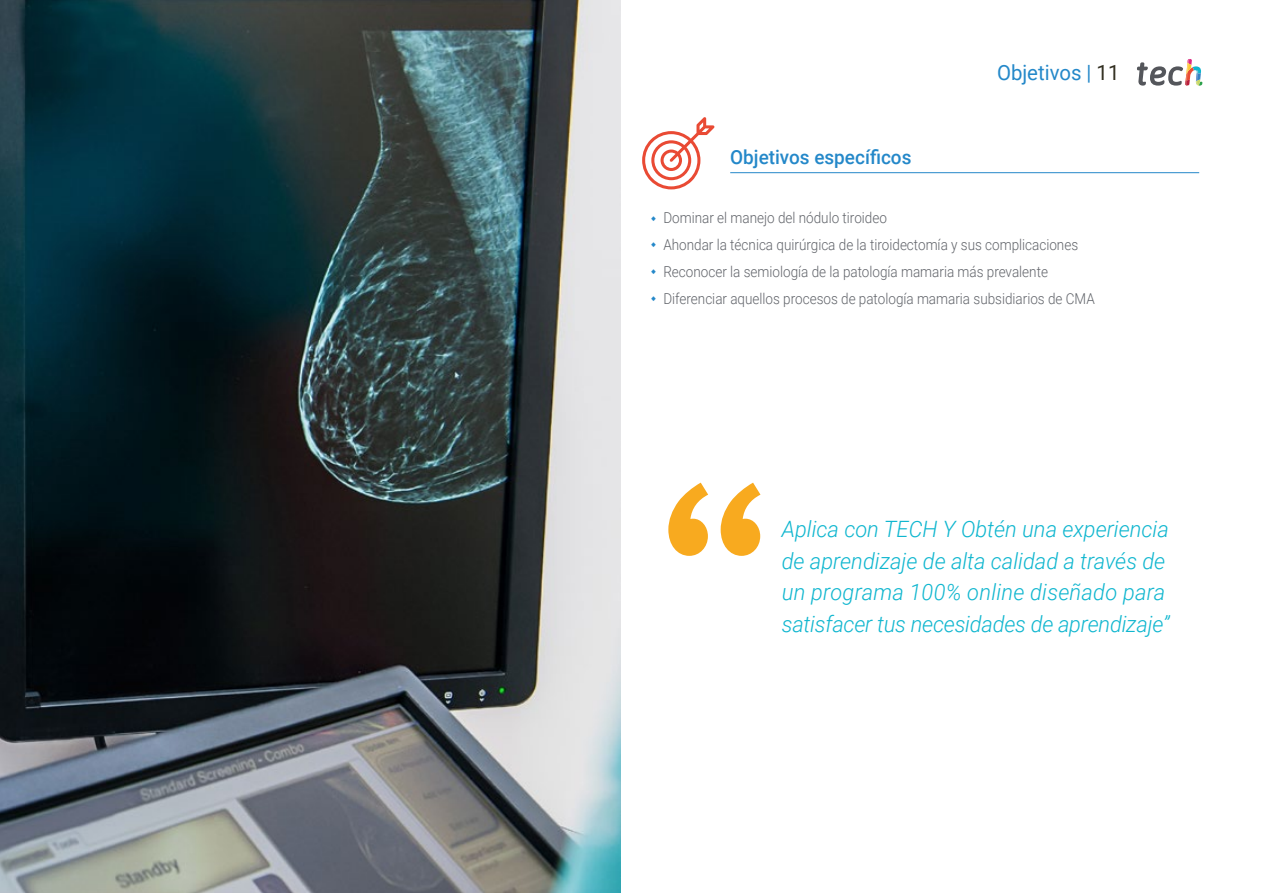
<style>
.page{position:relative;width:1263px;height:893px;background:#fff}
.page>*{position:absolute;margin:0;border:0;box-sizing:border-box;transform-origin:0 0}
.t1{font:italic 300 22.5px/31.5px "Roboto";color:#0fb6cf}
.t2{font:21px "Roboto";color:#2488c9}
.t3{font:500 19.5px "Roboto";color:#2488c9}
.t4{font:300 15px/26.7px "Roboto";color:#61646a;scale:.9 1}
.s1{color:#312e20}
</style>
<div class="page">
<hr style="left:730px;top:172px;width:469px;height:1px;background:#2488c9">
<svg style="left:642px;top:117px;width:72px;height:72px"></svg>
<img style="left:0;top:0;width:621px;height:893px">
<svg style="left:668px;top:483px;width:92px;height:73px"></svg>
<svg style="left:1137px;top:59px;width:65px;height:27px"></svg>
<h3 class="t3" style="left:730px;top:144px;width:183px">Objetivos específicos</h3>
<h2 class="t2" style="left:997px;top:57px;width:124px">Objetivos | <span class="s1">11</span></h2>
<p class="t4" style="left:663px;top:204px;width:481px">Dominar el manejo del nódulo tiroideo<br>Ahondar la técnica quirúrgica de la tiroidectomía y sus complicaciones Reconocer la semiología de la patología mamaria más prevalente Diferenciar aquellos procesos de patología mamaria subsidiarios de CMA</p>
<h1 class="t1" style="left:782px;top:513px;width:389px">Aplica con TECH Y Obtén una experiencia de aprendizaje de alta calidad a través de un programa 100% online diseñado para satisfacer tus necesidades de aprendizaje”</h1>
</div>
